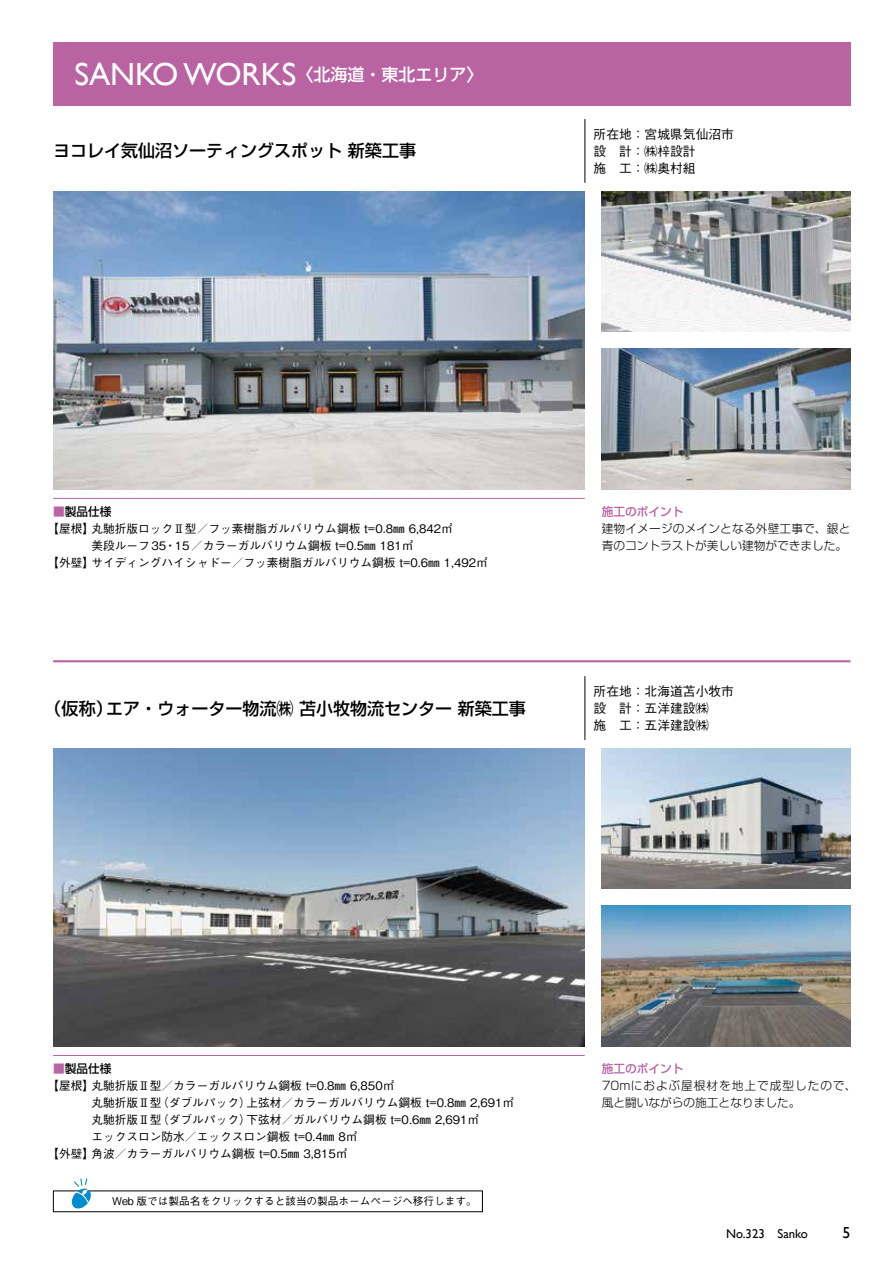
<style>
.page{position:relative;width:893px;height:1263px;background:#fff}
.page>*{position:absolute;margin:0;border:0;box-sizing:border-box;transform-origin:0 0}
.t1{font:500 16.95px "Shin Go Pro";color:#000}
.t2{font:500 16.95px "Shin Go Pro";color:#fff}
.t3{font:15.9px "Gill Sans";color:#000}
.t4{font:500 12.75px/17px "Gothic BBB Pro";color:#000}
.t5{font:12.75px "Gill Sans";color:#000}
.t6{font:500 11.7px "Gothic BBB Pro";color:#000}
.t7{font:300 11.7px/17px "Shin Go Pro";color:#000}
.t8{font:500 11.7px "Shin Go Pro";color:#b963a3}
.t9{font:500 11.7px "Shin Go Pro";color:#000}
.t10{font:500 10.65px "Gothic BBB Pro";color:#000}
.s1{font-family:"Gill Sans";font-weight:400;font-size:31.95px}
.s2{color:#b963a3}
.s3{font-size:11.7px}
</style>
<div class="page">
<hr style="left:53px;top:660px;width:797px;height:2px;background:#b963a3">
<hr style="left:585px;top:119px;width:1px;height:64px;background:#000">
<hr style="left:585px;top:676px;width:1px;height:64px;background:#000">
<div style="left:53px;top:43px;width:797px;height:63px;background:#b963a3"></div>
<img style="left:602px;top:906px;width:248px;height:140px">
<img style="left:602px;top:748px;width:248px;height:141px">
<img style="left:53px;top:748px;width:532px;height:298px">
<img style="left:602px;top:349px;width:248px;height:140px">
<img style="left:602px;top:191px;width:248px;height:141px">
<img style="left:53px;top:191px;width:532px;height:298px">
<hr style="left:53px;top:1055px;width:532px;height:1px;background:#b963a3">
<hr style="left:53px;top:498px;width:532px;height:1px;background:#b963a3">
<svg style="left:71px;top:1178px;width:21px;height:31px"></svg>
<h1 class="t2" style="left:74px;top:60px;width:411px"><span class="s1">SANKO WORKS</span>〈北海道・東北エリア〉</h1>
<h1 class="t1" style="left:53px;top:137px;width:364px">ヨコレイ気仙沼ソーティングスポット 新築工事</h1>
<p class="t4" style="left:594px;top:124px;width:142px">所在地：宮城県気仙沼市設　計：㈱梓設計<br>施　工：㈱奥村組</p>
<p class="t9" style="left:53px;top:502px;width:60px"><span class="s2">■</span>製品仕様</p>
<p class="t6" style="left:47px;top:519px;width:407px">【屋根】丸馳折版ロックⅡ型／フッ素樹脂ガルバリウム鋼板 t=0.8㎜ 6,842㎡</p>
<p class="t6" style="left:91px;top:537px;width:324px">美段ルーフ35・15／カラーガルバリウム鋼板 t=0.5㎜ 181㎡</p>
<p class="t6" style="left:47px;top:554px;width:442px">【外壁】サイディングハイシャドー／フッ素樹脂ガルバリウム鋼板 t=0.6㎜ 1,492㎡</p>
<h1 class="t1" style="left:45px;top:694px;width:483px">（仮称）エア・ウォーター物流㈱ 苫小牧物流センター 新築工事</h1>
<p class="t8" style="left:602px;top:502px;width:83px">施工のポイント</p>
<p class="t7" style="left:602px;top:519px;width:250px">建物イメージのメインとなる外壁工事で、銀と青のコントラストが美しい建物ができました。</p>
<p class="t4" style="left:594px;top:681px;width:142px">所在地：北海道苫小牧市設　計：五洋建設㈱<br>施　工：五洋建設㈱</p>
<p class="t9" style="left:53px;top:1059px;width:60px"><span class="s2">■</span>製品仕様</p>
<p class="t6" style="left:47px;top:1077px;width:349px">【屋根】丸馳折版Ⅱ型／カラーガルバリウム鋼板 t=0.8㎜ 6,850㎡</p>
<p class="t6" style="left:91px;top:1094px;width:424px">丸馳折版Ⅱ型（ダブルパック）上弦材／カラーガルバリウム鋼板 t=0.8㎜ 2,691㎡</p>
<p class="t6" style="left:91px;top:1111px;width:389px">丸馳折版Ⅱ型（ダブルパック）下弦材／ガルバリウム鋼板 t=0.6㎜ 2,691㎡</p>
<p class="t6" style="left:91px;top:1128px;width:268px">エックスロン防水／エックスロン鋼板 t=0.4㎜ 8㎡</p>
<p class="t6" style="left:47px;top:1145px;width:302px">【外壁】角波／カラーガルバリウム鋼板 t=0.5㎜ 3,815㎡</p>
<p class="t10" style="left:54px;top:1193px;width:425px"><span class="s3">　　　　　</span>Web 版では製品名をクリックすると該当の製品ホームページへ移行します。</p>
<p class="t8" style="left:602px;top:1059px;width:83px">施工のポイント</p>
<p class="t7" style="left:602px;top:1076px;width:256px">70mにおよぶ屋根材を地上で成型したので、風と闘いながらの施工となりました。</p>
<p class="t5" style="left:726px;top:1226px;width:83px">No.323 Sanko</p>
<h2 class="t3" style="left:842px;top:1223px;width:9px">5</h2>
</div>
